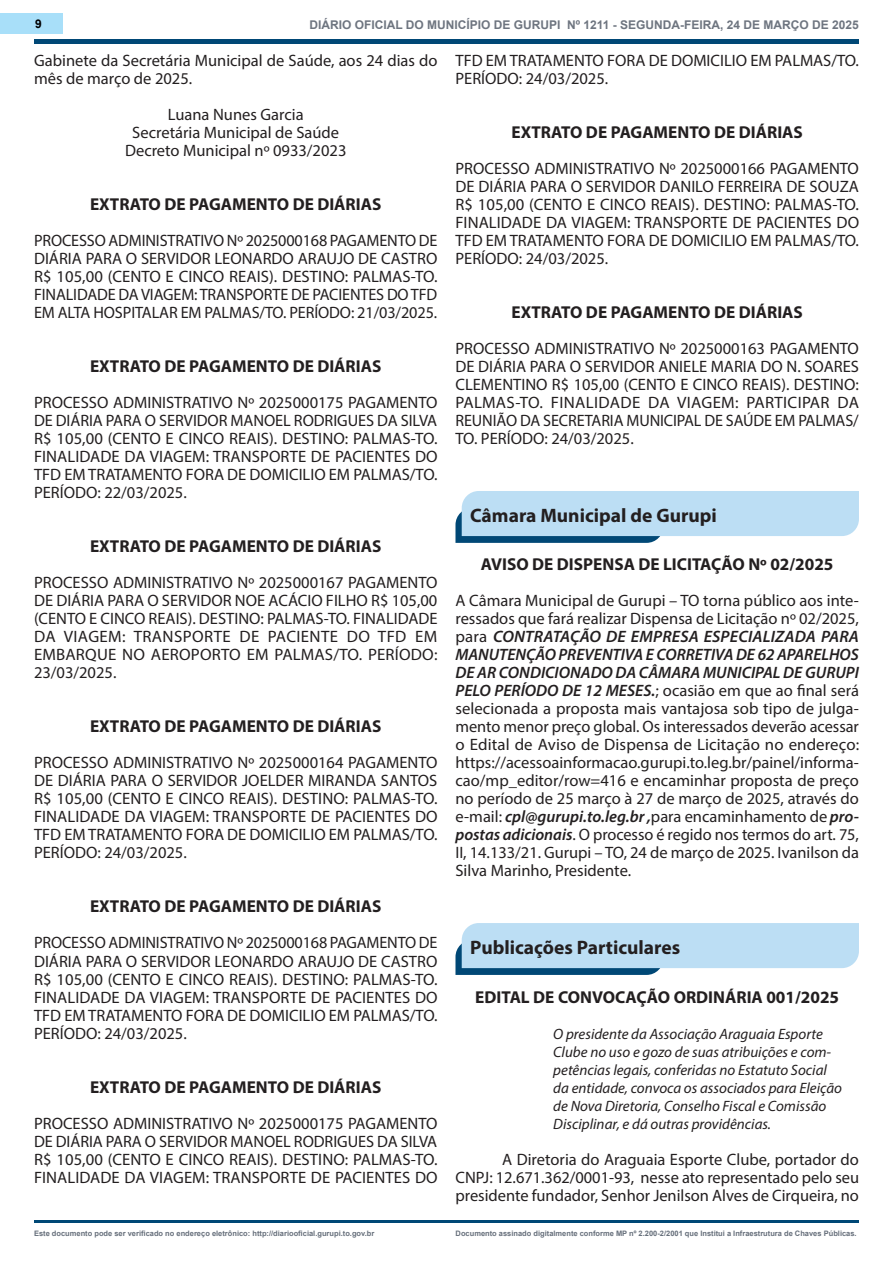
<style>
.page{position:relative;width:893px;height:1263px;background:#fff}
.page>*{position:absolute;margin:0;border:0;box-sizing:border-box;transform-origin:0 0}
.titul{font:700 19.5px "Myriad Pro";color:#231f20}
.proto{font:700 17.25px "Myriad Pro";color:#231f20}
.texto_-_EXTRATO{font:16.5px/18px "Myriad Pro";color:#231f20;text-align:justify}
.TEXTO{font:16.5px/18px "Myriad Pro";color:#231f20;text-align:justify}
.TEXTO_CENTRO{font:16.5px "Myriad Pro";color:#231f20}
.EMENTA{font:italic 15px/18px "Myriad Pro";color:#231f20}
.t1{font:700 12px "Arial";color:#6e7580}
.t2{font:700 12px "Arial";color:#000001}
.t3{font:700 7.5px "Arial";color:#666f7b}
.s1{font-weight:600;font-style:italic}
</style>
<div class="page">
<div style="left:0;top:13px;width:62px;height:21px;background:#a8dff9"></div>
<hr style="left:34px;top:1220px;width:825px;height:3px;background:#004876">
<hr style="left:34px;top:40px;width:825px;height:4px;background:#004876">
<svg style="left:455px;top:491px;width:404px;height:52px;background:#b4d6eb"></svg>
<svg style="left:455px;top:923px;width:404px;height:52px;background:#b4d6eb"></svg>
<p class="t2" style="left:35px;top:15px;width:8px">9</p>
<p class="t1" style="left:309px;top:16px;width:551px">DIÁRIO OFICIAL DO MUNICÍPIO DE GURUPI Nº 1211 - SEGUNDA-FEIRA, 24 DE MARÇO DE 2025</p>
<p class="texto_-_EXTRATO" style="left:34px;top:52px;width:405px">Gabinete da Secretária Municipal de Saúde, aos 24 dias do mês de março de 2025.</p>
<p class="TEXTO_CENTRO" style="left:168px;top:105px;width:137px">Luana Nunes Garcia</p>
<p class="TEXTO_CENTRO" style="left:132px;top:123px;width:208px">Secretária Municipal de Saúde</p>
<p class="TEXTO_CENTRO" style="left:125px;top:141px;width:223px">Decreto Municipal nº 0933/2023</p>
<p class="proto" style="left:90px;top:193px;width:293px">EXTRATO DE PAGAMENTO DE DIÁRIAS</p>
<p class="texto_-_EXTRATO" style="left:34px;top:232px;width:405px">PROCESSO ADMINISTRATIVO Nº 2025000168 PAGAMENTO DE DIÁRIA PARA O SERVIDOR LEONARDO ARAUJO DE CASTRO R$ 105,00 (CENTO E CINCO REAIS). DESTINO: PALMAS-TO.<br>FINALIDADE DA VIAGEM: TRANSPORTE DE PACIENTES DO TFD EM ALTA HOSPITALAR EM PALMAS/TO. PERÍODO: 21/03/2025.</p>
<p class="proto" style="left:90px;top:355px;width:293px">EXTRATO DE PAGAMENTO DE DIÁRIAS</p>
<p class="texto_-_EXTRATO" style="left:34px;top:394px;width:405px">PROCESSO ADMINISTRATIVO Nº 2025000175 PAGAMENTO DE DIÁRIA PARA O SERVIDOR MANOEL RODRIGUES DA SILVA R$ 105,00 (CENTO E CINCO REAIS). DESTINO: PALMAS-TO.<br>FINALIDADE DA VIAGEM: TRANSPORTE DE PACIENTES DO TFD EM TRATAMENTO FORA DE DOMICILIO EM PALMAS/TO.<br>PERÍODO: 22/03/2025.</p>
<p class="proto" style="left:90px;top:535px;width:293px">EXTRATO DE PAGAMENTO DE DIÁRIAS</p>
<p class="texto_-_EXTRATO" style="left:34px;top:574px;width:405px">PROCESSO ADMINISTRATIVO Nº 2025000167 PAGAMENTO DE DIÁRIA PARA O SERVIDOR NOE ACÁCIO FILHO R$ 105,00 (CENTO E CINCO REAIS). DESTINO: PALMAS-TO. FINALIDADE DA VIAGEM: TRANSPORTE DE PACIENTE DO TFD EM EMBARQUE NO AEROPORTO EM PALMAS/TO. PERÍODO:<br>23/03/2025.</p>
<p class="proto" style="left:90px;top:715px;width:293px">EXTRATO DE PAGAMENTO DE DIÁRIAS</p>
<p class="texto_-_EXTRATO" style="left:34px;top:754px;width:405px">PROCESSO ADMINISTRATIVO Nº 2025000164 PAGAMENTO DE DIÁRIA PARA O SERVIDOR JOELDER MIRANDA SANTOS R$ 105,00 (CENTO E CINCO REAIS). DESTINO: PALMAS-TO.<br>FINALIDADE DA VIAGEM: TRANSPORTE DE PACIENTES DO TFD EM TRATAMENTO FORA DE DOMICILIO EM PALMAS/TO.<br>PERÍODO: 24/03/2025.</p>
<p class="proto" style="left:90px;top:895px;width:293px">EXTRATO DE PAGAMENTO DE DIÁRIAS</p>
<p class="texto_-_EXTRATO" style="left:34px;top:934px;width:405px">PROCESSO ADMINISTRATIVO Nº 2025000168 PAGAMENTO DE DIÁRIA PARA O SERVIDOR LEONARDO ARAUJO DE CASTRO R$ 105,00 (CENTO E CINCO REAIS). DESTINO: PALMAS-TO.<br>FINALIDADE DA VIAGEM: TRANSPORTE DE PACIENTES DO TFD EM TRATAMENTO FORA DE DOMICILIO EM PALMAS/TO.<br>PERÍODO: 24/03/2025.</p>
<p class="proto" style="left:90px;top:1075px;width:293px">EXTRATO DE PAGAMENTO DE DIÁRIAS</p>
<p class="texto_-_EXTRATO" style="left:34px;top:1114px;width:405px">PROCESSO ADMINISTRATIVO Nº 2025000175 PAGAMENTO DE DIÁRIA PARA O SERVIDOR MANOEL RODRIGUES DA SILVA R$ 105,00 (CENTO E CINCO REAIS). DESTINO: PALMAS-TO.<br>FINALIDADE DA VIAGEM: TRANSPORTE DE PACIENTES DO</p>
<p class="texto_-_EXTRATO" style="left:455px;top:52px;width:405px">TFD EM TRATAMENTO FORA DE DOMICILIO EM PALMAS/TO.<br>PERÍODO: 24/03/2025.</p>
<p class="proto" style="left:512px;top:121px;width:293px">EXTRATO DE PAGAMENTO DE DIÁRIAS</p>
<p class="texto_-_EXTRATO" style="left:455px;top:160px;width:405px">PROCESSO ADMINISTRATIVO Nº 2025000166 PAGAMENTO DE DIÁRIA PARA O SERVIDOR DANILO FERREIRA DE SOUZA R$ 105,00 (CENTO E CINCO REAIS). DESTINO: PALMAS-TO.<br>FINALIDADE DA VIAGEM: TRANSPORTE DE PACIENTES DO TFD EM TRATAMENTO FORA DE DOMICILIO EM PALMAS/TO.<br>PERÍODO: 24/03/2025.</p>
<p class="proto" style="left:512px;top:301px;width:293px">EXTRATO DE PAGAMENTO DE DIÁRIAS</p>
<p class="texto_-_EXTRATO" style="left:455px;top:340px;width:405px">PROCESSO ADMINISTRATIVO Nº 2025000163 PAGAMENTO DE DIÁRIA PARA O SERVIDOR ANIELE MARIA DO N. SOARES CLEMENTINO R$ 105,00 (CENTO E CINCO REAIS). DESTINO:<br>PALMAS-TO. FINALIDADE DA VIAGEM: PARTICIPAR DA REUNIÃO DA SECRETARIA MUNICIPAL DE SAÚDE EM PALMAS/ TO. PERÍODO: 24/03/2025.</p>
<p class="titul" style="left:470px;top:503px;width:248px">Câmara Municipal de Gurupi</p>
<p class="proto" style="left:481px;top:553px;width:354px">AVISO DE DISPENSA DE LICITAÇÃO Nº 02/2025</p>
<p class="texto_-_EXTRATO" style="left:455px;top:592px;width:405px">A Câmara Municipal de Gurupi – TO torna público aos inte&shy;ressados que fará realizar Dispensa de Licitação nº 02/2025, para <span class="s1">CONTRATAÇÃO DE EMPRESA ESPECIALIZADA PARA MANUTENÇÃO PREVENTIVA E CORRETIVA DE 62 APARELHOS DE AR CONDICIONADO DA CÂMARA MUNICIPAL DE GURUPI PELO PERÍODO DE 12 MESES.</span>; ocasião em que ao final será selecionada a proposta mais vantajosa sob tipo de julga&shy;mento menor preço global. Os interessados deverão acessar o Edital de Aviso de Dispensa de Licitação no endereço: https://acessoainformacao.gurupi.to.leg.br/painel/informa&shy;cao/mp_editor/row=416 e encaminhar proposta de preço no período de 25 março à 27 de março de 2025, através do e-mail: <span class="s1">cpl@gurupi.to.leg.br ,</span>para encaminhamento de <span class="s1">pro&shy;postas adicionais</span>. O processo é regido nos termos do art. 75, II, 14.133/21. Gurupi – TO, 24 de março de 2025. Ivanilson da Silva Marinho, Presidente.</p>
<p class="titul" style="left:470px;top:935px;width:212px">Publicações Particulares</p>
<p class="proto" style="left:475px;top:985px;width:365px">EDITAL DE CONVOCAÇÃO ORDINÁRIA 001/2025</p>
<p class="EMENTA" style="left:553px;top:1024px;width:290px">O presidente da Associação Araguaia Esporte Clube no uso e gozo de suas atribuições e com&shy;petências legais, conferidas no Estatuto Social da entidade, convoca os associados para Eleição de Nova Diretoria, Conselho Fiscal e Comissão Disciplinar, e dá outras providências.</p>
<p class="TEXTO" style="left:455px;top:1150px;width:405px;text-indent:47px">A Diretoria do Araguaia Esporte Clube, portador do CNPJ: 12.671.362/0001-93, nesse ato representado pelo seu presidente fundador, Senhor Jenilson Alves de Cirqueira, no</p>
<p class="t3" style="left:34px;top:1228px;width:342px">Este documento pode ser verificado no endereço eletrônico: http://diariooficial.gurupi.to.gov.br</p>
<p class="t3" style="left:456px;top:1228px;width:403px">Documento assinado digitalmente conforme MP nº 2.200-2/2001 que Institui a Infraestrutura de Chaves Públicas.</p>
</div>
